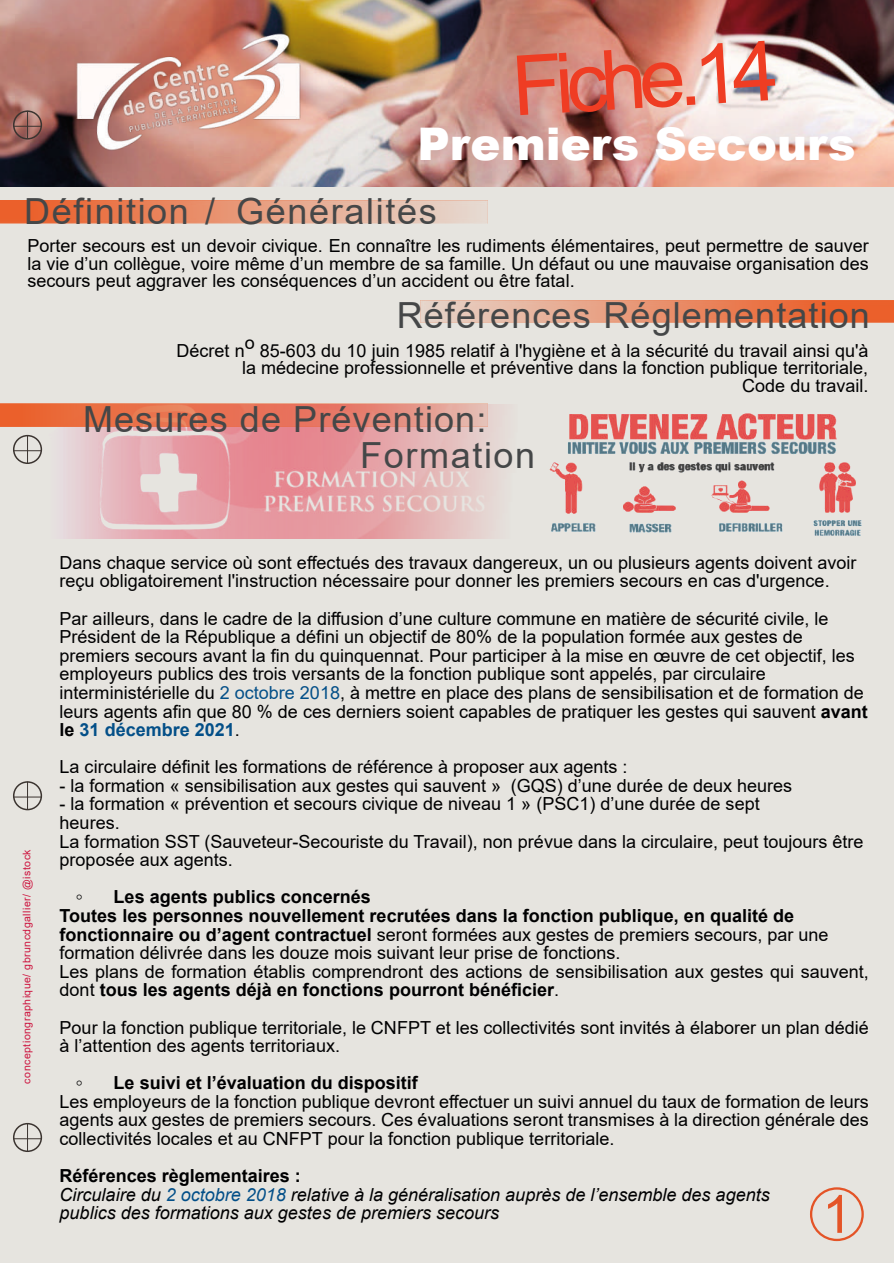
<style>
.page{position:relative;width:894px;height:1263px;background:#fff}
.page>*{position:absolute;margin:0;border:0;box-sizing:border-box;transform-origin:0 0}
.t1{font:83.25px "Arial";color:#ef3d23}
.t2{font:52.8px "Arial";color:#e45427}
.t3{font:900 45px "Arial";color:#fff}
.t4{font:36px/36px "Arial";letter-spacing:.03em;color:#454748}
.t5{font:18px/18.6px "Arial";color:#000001}
.t6{font:italic 18px/18.6px "Arial";color:#000001}
.t7{font:700 18px "Arial";color:#000001}
.t8{font:10.5px "Arial";letter-spacing:.045em;color:#cd123d}
.s1{color:#034f88}
.s2{font-weight:700}
.s3{font-weight:700;color:#034f88}
.s4{font-weight:700;font-style:normal}
</style>
<div class="page">
<div style="left:0;top:0;width:893px;height:1263px;background:#e6e4df"></div>
<img style="left:0;top:404px;width:504px;height:135px">
<img style="left:0;top:201px;width:487px;height:22px">
<img style="left:0;top:404px;width:487px;height:22px">
<img style="left:420px;top:300px;width:473px;height:23px">
<img style="left:1px;top:0;width:892px;height:186px">
<img style="left:77px;top:34px;width:223px;height:117px">
<div style="left:13px;top:110px;width:29px;height:30px;border:2px solid #3b3430;border-radius:50%"></div>
<svg style="left:14px;top:111px;width:27px;height:27px"></svg>
<div style="left:13px;top:435px;width:29px;height:29px;border:2px solid #3b3430;border-radius:50%"></div>
<svg style="left:14px;top:436px;width:27px;height:27px"></svg>
<div style="left:13px;top:1123px;width:29px;height:29px;border:2px solid #3b3430;border-radius:50%"></div>
<svg style="left:14px;top:1124px;width:27px;height:27px"></svg>
<div style="left:13px;top:781px;width:29px;height:29px;border:2px solid #3b3430;border-radius:50%"></div>
<svg style="left:14px;top:782px;width:27px;height:27px"></svg>
<img style="left:549px;top:413px;width:313px;height:123px">
<div style="left:809px;top:1187px;width:54px;height:54px;border:2px solid #e45427;border-radius:50%"></div>
<h1 class="t1" style="left:510px;top:54px;width:268px;rotate:-3deg">Fiche.14</h1>
<h3 class="t3" style="left:417px;top:128px;width:439px">Premiers Secours</h3>
<h3 class="t4" style="left:24px;top:197px;width:414px">Définition / Généralités</h3>
<p class="t5" style="left:28px;top:239px;width:842px;line-height:17.2px;text-align:justify">Porter secours est un devoir civique. En connaître les rudiments élémentaires, peut permettre de sauver la vie d’un collègue, voire même d’un membre de sa famille. Un défaut ou une mauvaise organisation des secours peut aggraver les conséquences d’un accident ou être fatal.</p>
<h3 class="t4" style="left:396px;top:301px;width:474px">Références Réglementation</h3>
<p class="t5" style="left:176px;top:344px;width:693px;line-height:17.2px;text-align:right">Décret no 85-603 du 10 juin 1985 relatif à l'hygiène et à la sécurité du travail ainsi qu'à la médecine professionnelle et préventive dans la fonction publique territoriale,<br>Code du travail.</p>
<h3 class="t4" style="left:360px;top:405px;width:177px;text-indent:-277px">Mesures de Prévention:<br>Formation</h3>
<p class="t8" style="left:23px;top:1083px;width:236px;rotate:-90deg">conceptiongraphique/ gbruncdgallier/ @istock</p>
<p class="t5" style="left:60px;top:555px;width:798px">Dans chaque service où sont effectués des travaux dangereux, un ou plusieurs agents doivent avoir reçu obligatoirement l'instruction nécessaire pour donner les premiers secours en cas d'urgence.</p>
<p class="t5" style="left:60px;top:611px;width:809px">Par ailleurs, dans le cadre de la diffusion d’une culture commune en matière de sécurité civile, le Président de la République a défini un objectif de 80% de la population formée aux gestes de premiers secours avant la fin du quinquennat. Pour participer à la mise en œuvre de cet objectif, les employeurs publics des trois versants de la fonction publique sont appelés, par circulaire interministérielle du <span class="s1">2 octobre 2018</span>, à mettre en place des plans de sensibilisation et de formation de leurs agents afin que 80 % de ces derniers soient capables de pratiquer les gestes qui sauvent <span class="s2">avant le</span> <span class="s3">31 décembre 2021</span>.</p>
<p class="t5" style="left:60px;top:759px;width:569px">La circulaire définit les formations de référence à proposer aux agents :</p>
<p class="t5" style="left:60px;top:778px;width:733px">- la formation « sensibilisation aux gestes qui sauvent » (GQS) d’une durée de deux heures</p>
<p class="t5" style="left:60px;top:796px;width:805px">- la formation « prévention et secours civique de niveau 1 » (PSC1) d’une durée de sept<br>heures.<br>La formation SST (Sauveteur-Secouriste du Travail), non prévue dans la circulaire, peut toujours être proposée aux agents.</p>
<p class="t7" style="left:76px;top:890px;width:8px">◦</p>
<p class="t5" style="left:60px;top:889px;width:810px;text-indent:54px"><span class="s2">Les agents publics concernés<br>Toutes les personnes nouvellement recrutées dans la fonction publique, en qualité de fonctionnaire ou d’agent contractuel</span> seront formées aux gestes de premiers secours, par une formation délivrée dans les douze mois suivant leur prise de fonctions.<br>Les plans de formation établis comprendront des actions de sensibilisation aux gestes qui sauvent, dont <span class="s2">tous les agents déjà en fonctions pourront bénéficier</span>.</p>
<p class="t5" style="left:60px;top:1019px;width:810px">Pour la fonction publique territoriale, le CNFPT et les collectivités sont invités à élaborer un plan dédié à l’attention des agents territoriaux.</p>
<p class="t7" style="left:76px;top:1076px;width:8px">◦</p>
<p class="t7" style="left:114px;top:1076px;width:306px">Le suivi et l’évaluation du dispositif</p>
<p class="t5" style="left:60px;top:1094px;width:810px;text-align:justify">Les employeurs de la fonction publique devront effectuer un suivi annuel du taux de formation de leurs agents aux gestes de premiers secours. Ces évaluations seront transmises à la direction générale des collectivités locales et au CNFPT pour la fonction publique territoriale.</p>
<p class="t6" style="left:60px;top:1168px;width:711px"><span class="s4">Références règlementaires :<br></span>Circulaire du <span class="s1">2 octobre 2018</span> relative à la généralisation auprès de l’ensemble des agents publics des formations aux gestes de premiers secours</p>
<h2 class="t2" style="left:822px;top:1194px;width:31px">1</h2>
</div>
